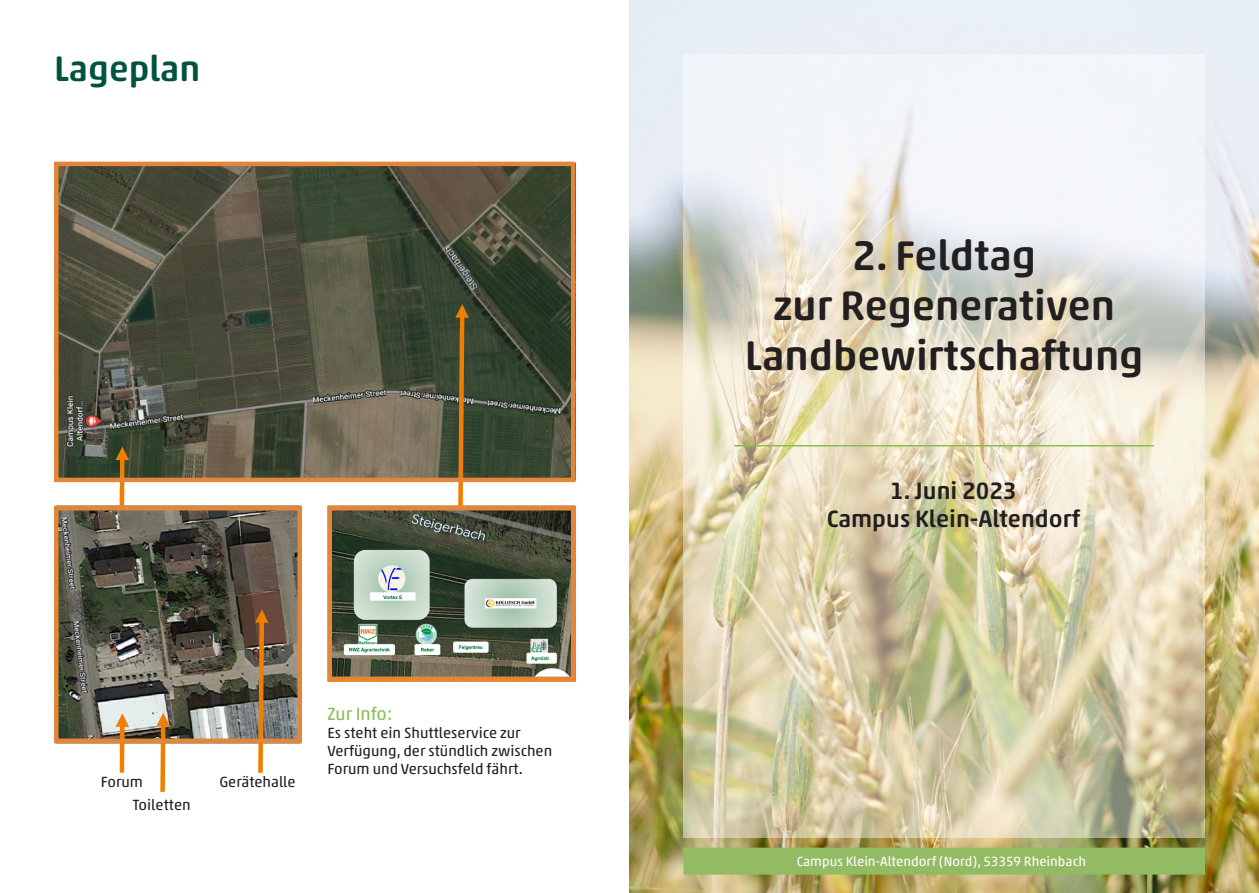
<style>
.page{position:relative;width:1259px;height:893px;background:#fff}
.page>*{position:absolute;margin:0;border:0;box-sizing:border-box;transform-origin:0 0}
.t1{font:500 42px/50.4px "Akko Rounded Pro";color:#231f20;text-align:center}
.t2{font:500 36px "Akko Rounded Pro";color:#00533c}
.t3{font:500 24px "Akko Rounded Pro";color:#231f20}
.t4{font:18px "Akko Rounded Pro";color:#89bd55}
.t5{font:15px/18px "Akko Rounded Pro";color:#231f20}
.t6{font:13.5px "Akko Rounded Pro";color:#fff}
</style>
<div class="page">
<img style="left:59px;top:167px;width:511px;height:310px">
<img style="left:59px;top:511px;width:238px;height:227px">
<img style="left:332px;top:511px;width:238px;height:165px">
<svg style="left:455px;top:304px;width:14px;height:202px"></svg>
<svg style="left:116px;top:447px;width:13px;height:59px"></svg>
<svg style="left:116px;top:713px;width:13px;height:60px"></svg>
<svg style="left:255px;top:609px;width:13px;height:164px"></svg>
<svg style="left:156px;top:713px;width:14px;height:79px"></svg>
<div style="left:54px;top:162px;width:521px;height:320px;border:4px solid #e1863b"></div>
<div style="left:54px;top:506px;width:248px;height:237px;border:4px solid #e1863b"></div>
<div style="left:327px;top:506px;width:248px;height:175px;border:4px solid #e1863b"></div>
<img style="left:629px;top:0;width:630px;height:893px">
<svg style="left:683px;top:55px;width:522px;height:783px"></svg>
<hr style="left:734px;top:445px;width:420px;height:1px;background:#88be55">
<div style="left:683px;top:848px;width:522px;height:27px;background:#92bb64;border:2px solid #92bb64"></div>
<p class="t2" style="left:54px;top:47px;width:148px">Lageplan</p>
<p class="t5" style="left:101px;top:773px;width:44px">Forum</p>
<p class="t5" style="left:219px;top:773px;width:78px">Gerätehalle</p>
<p class="t5" style="left:133px;top:796px;width:59px">Toiletten</p>
<p class="t4" style="left:327px;top:703px;width:67px">Zur Info:</p>
<p class="t5" style="left:327px;top:724px;width:195px">Es steht ein Shuttleservice zur</p>
<p class="t5" style="left:327px;top:742px;width:226px">Verfügung, der stündlich zwischen<br>Forum und Versuchsfeld fährt.</p>
<p class="t1" style="left:852px;top:229px;width:185px">2. Feldtag</p>
<p class="t1" style="left:745px;top:280px;width:400px">zur Regenerativen<br>Landbewirtschaftung</p>
<p class="t3" style="left:890px;top:476px;width:128px">1. Juni 2023</p>
<p class="t3" style="left:826px;top:504px;width:255px">Campus Klein-Altendorf</p>
<p class="t6" style="left:796px;top:853px;width:291px">Campus Klein-Altendorf (Nord), 53359 Rheinbach</p>
</div>
